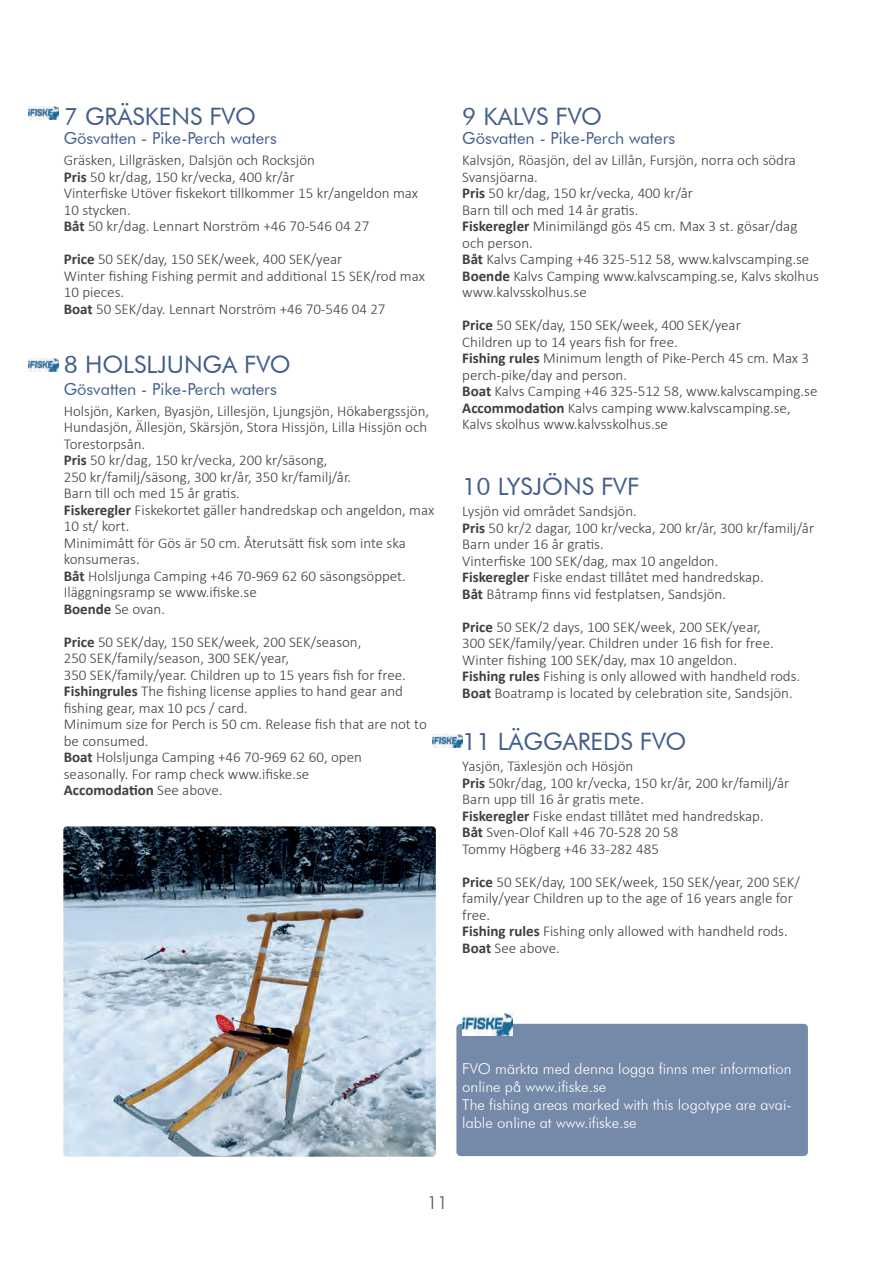
<style>
.page{position:relative;width:893px;height:1263px;background:#fff}
.page>*{position:absolute;margin:0;border:0;box-sizing:border-box;transform-origin:0 0}
.t1{font:24px "Futura BT";color:#435e89}
.t2{font:300 18px "Futura BT";color:#4b4c4d}
.t3{font:16.5px "Futura BT";color:#435e89}
.t4{font:300 15px/16.5px "Calibri";color:#3e3e3f}
.t5{font:300 15px/18px "Futura BT";color:#fff}
.t6{font:700 15px "Calibri";color:#3e3e3f}
.s1{font-weight:700}
.s2{font-weight:300}
</style>
<div class="page">
<img style="left:28px;top:106px;width:30px;height:13px">
<img style="left:28px;top:358px;width:30px;height:13px">
<div style="left:456px;top:1024px;width:352px;height:132px;background:#7589a8;border-radius:4px"></div>
<img style="left:462px;top:1014px;width:50px;height:21px">
<img style="left:432px;top:735px;width:30px;height:12px">
<img style="left:63px;top:826px;width:373px;height:331px">
<p class="t1" style="left:64px;top:101px;width:194px">7 GRÄSKENS FVO</p>
<p class="t3" style="left:64px;top:128px;width:214px">Gösvatten - Pike-Perch waters</p>
<p class="t4" style="left:64px;top:152px;width:253px">Gräsken, Lillgräsken, Dalsjön och Rocksjön</p>
<p class="t4" style="left:64px;top:168px;width:232px"><span class="s1">Pris</span> 50 kr/dag, 150 kr/vecka, 400 kr/år</p>
<p class="t4" style="left:64px;top:185px;width:356px">Vinterfiske Utöver fiskekort tillkommer 15 kr/angeldon max<br>10 stycken.</p>
<p class="t4" style="left:64px;top:218px;width:307px"><span class="s1">Båt</span> 50 kr/dag. Lennart Norström +46 70-546 04 27</p>
<p class="t4" style="left:64px;top:251px;width:280px"><span class="s1">Price</span> 50 SEK/day, 150 SEK/week, 400 SEK/year</p>
<p class="t4" style="left:64px;top:267px;width:363px">Winter fishing Fishing permit and additional 15 SEK/rod max<br>10 pieces.</p>
<p class="t4" style="left:64px;top:300px;width:323px"><span class="s1">Boat</span> 50 SEK/day. Lennart Norström +46 70-546 04 27</p>
<p class="t1" style="left:64px;top:350px;width:229px">8 HOLSLJUNGA FVO</p>
<p class="t3" style="left:64px;top:379px;width:214px">Gösvatten - Pike-Perch waters</p>
<p class="t4" style="left:64px;top:403px;width:367px">Holsjön, Karken, Byasjön, Lillesjön, Ljungsjön, Hökabergssjön,<br>Hundasjön, Ällesjön, Skärsjön, Stora Hissjön, Lilla Hissjön och<br>Torestorpsån.</p>
<p class="t4" style="left:64px;top:452px;width:265px"><span class="s1">Pris</span> 50 kr/dag, 150 kr/vecka, 200 kr/säsong,</p>
<p class="t4" style="left:64px;top:469px;width:289px">250 kr/familj/säsong, 300 kr/år, 350 kr/familj/år.</p>
<p class="t4" style="left:64px;top:485px;width:178px">Barn till och med 15 år gratis.</p>
<p class="t4" style="left:64px;top:502px;width:372px"><span class="s1">Fiskeregler</span> Fiskekortet gäller handredskap och angeldon, max<br>10 st/ kort.</p>
<p class="t4" style="left:64px;top:535px;width:344px">Minimimått för Gös är 50 cm. Återutsätt fisk som inte ska konsumeras.</p>
<p class="t4" style="left:64px;top:568px;width:344px"><span class="s1">Båt</span> Holsljunga Camping +46 70-969 62 60 säsongsöppet.</p>
<p class="t4" style="left:64px;top:584px;width:195px">Iläggningsramp se www.ifiske.se</p>
<p class="t4" style="left:64px;top:601px;width:103px"><span class="s1">Boende</span> Se ovan.</p>
<p class="t4" style="left:64px;top:634px;width:299px"><span class="s1">Price</span> 50 SEK/day, 150 SEK/week, 200 SEK/season,</p>
<p class="t4" style="left:64px;top:650px;width:227px">250 SEK/family/season, 300 SEK/year,</p>
<p class="t4" style="left:64px;top:667px;width:344px">350 SEK/family/year. Children up to 15 years fish for free.</p>
<p class="t4" style="left:64px;top:683px;width:341px"><span class="s1">Fishingrules</span> The fishing license applies to hand gear and fishing gear, max 10 pcs / card.</p>
<p class="t4" style="left:64px;top:716px;width:365px">Minimum size for Perch is 50 cm. Release fish that are not to be consumed.</p>
<p class="t4" style="left:64px;top:749px;width:300px"><span class="s1">Boat</span> Holsljunga Camping +46 70-969 62 60, open</p>
<p class="t4" style="left:64px;top:766px;width:247px">seasonally. For ramp check www.ifiske.se</p>
<p class="t6" style="left:64px;top:780px;width:160px">Accomodation <span class="s2">See above.</span></p>
<p class="t1" style="left:462px;top:101px;width:141px">9 KALVS FVO</p>
<p class="t3" style="left:462px;top:128px;width:214px">Gösvatten - Pike-Perch waters</p>
<p class="t4" style="left:462px;top:152px;width:335px">Kalvsjön, Röasjön, del av Lillån, Fursjön, norra och södra</p>
<p class="t4" style="left:462px;top:168px;width:77px">Svansjöarna.</p>
<p class="t4" style="left:462px;top:185px;width:232px"><span class="s1">Pris</span> 50 kr/dag, 150 kr/vecka, 400 kr/år</p>
<p class="t4" style="left:462px;top:201px;width:178px">Barn till och med 14 år gratis.</p>
<p class="t4" style="left:462px;top:218px;width:337px"><span class="s1">Fiskeregler</span> Minimilängd gös 45 cm. Max 3 st. gösar/dag och person.</p>
<p class="t4" style="left:462px;top:251px;width:349px"><span class="s1">Båt</span> Kalvs Camping +46 325-512 58, www.kalvscamping.se</p>
<p class="t4" style="left:462px;top:267px;width:358px"><span class="s1">Boende</span> Kalvs Camping www.kalvscamping.se, Kalvs skolhus www.kalvsskolhus.se</p>
<p class="t4" style="left:462px;top:317px;width:280px"><span class="s1">Price</span> 50 SEK/day, 150 SEK/week, 400 SEK/year</p>
<p class="t4" style="left:462px;top:333px;width:217px">Children up to 14 years fish for free.</p>
<p class="t4" style="left:462px;top:350px;width:348px"><span class="s1">Fishing rules</span> Minimum length of Pike-Perch 45 cm. Max 3 perch-pike/day and person.</p>
<p class="t4" style="left:462px;top:383px;width:357px"><span class="s1">Boat</span> Kalvs Camping +46 325-512 58, www.kalvscamping.se</p>
<p class="t4" style="left:462px;top:399px;width:330px"><span class="s1">Accommodation</span> Kalvs camping www.kalvscamping.se,<br>Kalvs skolhus www.kalvsskolhus.se</p>
<p class="t1" style="left:462px;top:472px;width:179px">10 LYSJÖNS FVF</p>
<p class="t4" style="left:462px;top:503px;width:176px">Lysjön vid området Sandsjön.</p>
<p class="t4" style="left:462px;top:519px;width:353px"><span class="s1">Pris</span> 50 kr/2 dagar, 100 kr/vecka, 200 kr/år, 300 kr/familj/år</p>
<p class="t4" style="left:462px;top:536px;width:143px">Barn under 16 år gratis.</p>
<p class="t4" style="left:462px;top:552px;width:258px">Vinterfiske 100 SEK/dag, max 10 angeldon.</p>
<p class="t4" style="left:462px;top:569px;width:303px"><span class="s1">Fiskeregler</span> Fiske endast tillåtet med handredskap.</p>
<p class="t4" style="left:462px;top:585px;width:265px"><span class="s1">Båt</span> Båtramp finns vid festplatsen, Sandsjön.</p>
<p class="t4" style="left:462px;top:618px;width:300px"><span class="s1">Price</span> 50 SEK/2 days, 100 SEK/week, 200 SEK/year,</p>
<p class="t4" style="left:462px;top:635px;width:313px">300 SEK/family/year. Children under 16 fish for free.</p>
<p class="t4" style="left:462px;top:651px;width:276px">Winter fishing 100 SEK/day, max 10 angeldon.</p>
<p class="t4" style="left:462px;top:668px;width:339px"><span class="s1">Fishing rules</span> Fishing is only allowed with handheld rods.</p>
<p class="t4" style="left:462px;top:684px;width:332px"><span class="s1">Boat</span> Boatramp is located by celebration site, Sandsjön.</p>
<p class="t1" style="left:462px;top:727px;width:226px">11 LÄGGAREDS FVO</p>
<p class="t4" style="left:462px;top:758px;width:173px">Yasjön, Täxlesjön och Hösjön</p>
<p class="t4" style="left:462px;top:774px;width:329px"><span class="s1">Pris</span> 50kr/dag, 100 kr/vecka, 150 kr/år, 200 kr/familj/år</p>
<p class="t4" style="left:462px;top:791px;width:183px">Barn upp till 16 år gratis mete.</p>
<p class="t4" style="left:462px;top:807px;width:303px"><span class="s1">Fiskeregler</span> Fiske endast tillåtet med handredskap.</p>
<p class="t4" style="left:462px;top:824px;width:218px"><span class="s1">Båt</span> Sven-Olof Kall +46 70-528 20 58</p>
<p class="t4" style="left:462px;top:840px;width:198px">Tommy Högberg +46 33-282 485</p>
<p class="t4" style="left:462px;top:873px;width:339px"><span class="s1">Price</span> 50 SEK/day, 100 SEK/week, 150 SEK/year, 200 SEK/</p>
<p class="t4" style="left:462px;top:890px;width:332px">family/year Children up to the age of 16 years angle for free.</p>
<p class="t4" style="left:462px;top:923px;width:327px"><span class="s1">Fishing rules</span> Fishing only allowed with handheld rods.</p>
<p class="t4" style="left:462px;top:939px;width:99px"><span class="s1">Boat</span> See above.</p>
<p class="t5" style="left:462px;top:1059px;width:331px">FVO märkta med denna logga finns mer information online på www.ifiske.se</p>
<p class="t5" style="left:462px;top:1095px;width:331px">The fishing areas marked with this logotype are avai&shy;lable online at www.ifiske.se</p>
<p class="t2" style="left:427px;top:1191px;width:22px">11</p>
</div>
